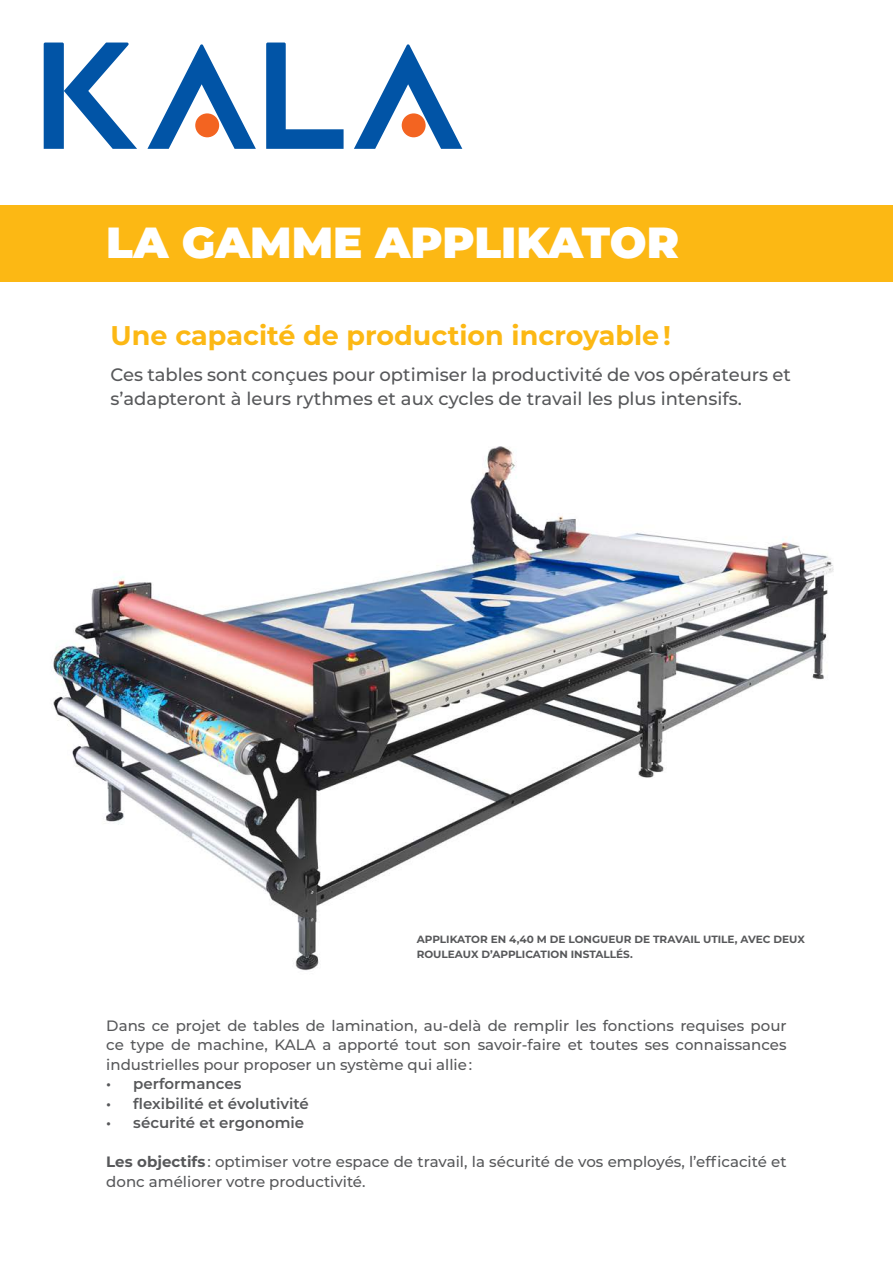
<style>
.page{position:relative;width:893px;height:1263px;background:#fff}
.page>*{position:absolute;margin:0;border:0;box-sizing:border-box;transform-origin:0 0}
.t1{font:900 43.5px "Montserrat";color:#fff}
.t2{font:700 27px "Montserrat";color:#fcb814}
.t3{font:500 18px/24px "Montserrat";color:#57585a}
.t4{font:500 15px/19.5px "Montserrat";color:#57585a;text-align:justify}
.t5{font:600 15px "Montserrat";color:#57585a}
.t6{font:700 10.5px/15px "Montserrat";color:#57585a}
.s1{font-weight:700}
</style>
<div class="page">
<div style="left:0;top:205px;width:893px;height:77px;background:#fcb814"></div>
<svg style="left:266px;top:43px;width:78px;height:106px"></svg>
<svg style="left:44px;top:43px;width:93px;height:106px"></svg>
<svg style="left:147px;top:44px;width:109px;height:105px"></svg>
<div style="left:195px;top:113px;width:24px;height:24px;background:#f36421;border-radius:50%"></div>
<svg style="left:354px;top:44px;width:108px;height:105px"></svg>
<img style="left:53px;top:446px;width:781px;height:525px">
<h1 class="t1" style="left:106px;top:210px;width:574px">LA GAMME APPLIKATOR</h1>
<h2 class="t2" style="left:111px;top:316px;width:562px">Une capacité de production incroyable !</h2>
<p class="t3" style="left:111px;top:362px;width:682px">Ces tables sont conçues pour optimiser la productivité de vos opérateurs et s’adapteront à leurs rythmes et aux cycles de travail les plus intensifs.</p>
<p class="t6" style="left:417px;top:932px;width:390px">APPLIKATOR EN 4,40 M DE LONGUEUR DE TRAVAIL UTILE, AVEC DEUX<br>ROULEAUX D’APPLICATION INSTALLÉS.</p>
<p class="t4" style="left:106px;top:1015px;width:682px">Dans ce projet de tables de lamination, au-delà de remplir les fonctions requises pour ce type de machine, KALA a apporté tout son savoir-faire et toutes ses connaissances industrielles pour proposer un système qui allie :</p>
<p class="t5" style="left:106px;top:1073px;width:137px">• performances</p>
<p class="t5" style="left:106px;top:1093px;width:204px">• flexibilité et évolutivité</p>
<p class="t5" style="left:106px;top:1112px;width:199px">• sécurité et ergonomie</p>
<p class="t4" style="left:106px;top:1152px;width:682px"><span class="s1">Les objectifs</span> : optimiser votre espace de travail, la sécurité de vos employés, l’efficacité et donc améliorer votre productivité.</p>
</div>
